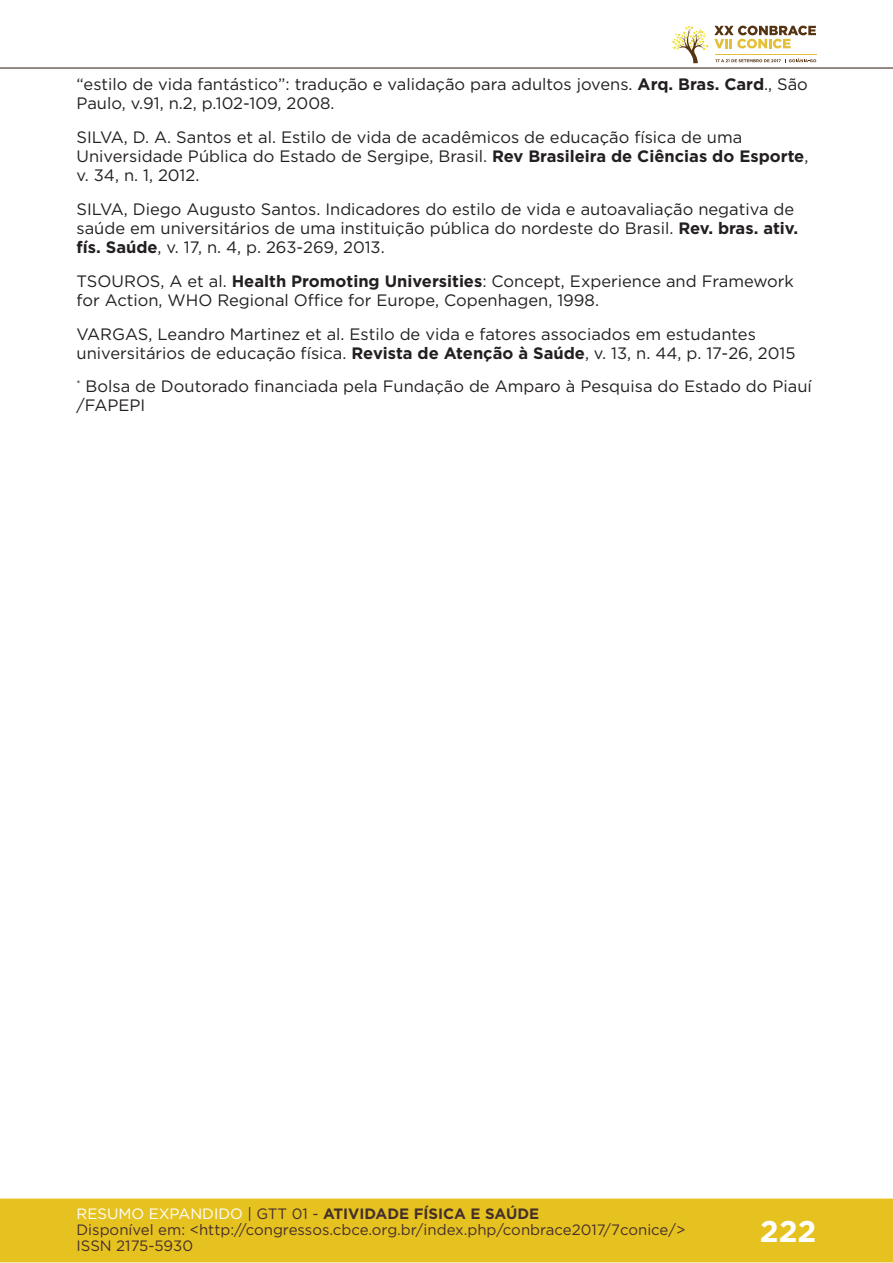
<style>
.page{position:relative;width:893px;height:1263px;background:#fff}
.page>*{position:absolute;margin:0;border:0;box-sizing:border-box;transform-origin:0 0}
.t1{font:700 30px "Gotham";color:#fff}
.t2{font:16.5px/18.9px "Gotham";color:#231f20}
.t3{font:15px/16px "Gotham";color:#462f2a}
.s1{font-weight:700}
.s2{color:#fff}
.s3{color:#442f2a}
.s4{font-weight:700;color:#442f2a}
</style>
<div class="page">
<div style="left:0;top:1198px;width:893px;height:64px;background:#e6c221;border:2px solid #e6c221"></div>
<hr style="left:0;top:67px;width:893px;height:2px;background:#442f2a">
<svg style="left:672px;top:26px;width:144px;height:37px"></svg>
<p class="t2" style="left:77px;top:74px;width:733px">“estilo de vida fantástico”: tradução e validação para adultos jovens. <span class="s1">Arq. Bras. Card</span>., São<br>Paulo, v.91, n.2, p.102-109, 2008.</p>
<p class="t2" style="left:77px;top:127px;width:733px">SILVA, D. A. Santos et al. Estilo de vida de acadêmicos de educação física de uma<br>Universidade Pública do Estado de Sergipe, Brasil. <span class="s1">Rev Brasileira de Ciências do Esporte</span>, v. 34, n. 1, 2012.</p>
<p class="t2" style="left:77px;top:199px;width:723px">SILVA, Diego Augusto Santos. Indicadores do estilo de vida e autoavaliação negativa de saúde em universitários de uma instituição pública do nordeste do Brasil. <span class="s1">Rev. bras. ativ. fís. Saúde</span>, v. 17, n. 4, p. 263-269, 2013.</p>
<p class="t2" style="left:77px;top:271px;width:719px">TSOUROS, A et al. <span class="s1">Health Promoting Universities</span>: Concept, Experience and Framework for Action, WHO Regional Office for Europe, Copenhagen, 1998.</p>
<p class="t2" style="left:77px;top:324px;width:720px">VARGAS, Leandro Martinez et al. Estilo de vida e fatores associados em estudantes universitários de educação física. <span class="s1">Revista de Atenção à Saúde</span>, v. 13, n. 44, p. 17-26, 2015</p>
<p class="t2" style="left:77px;top:377px;width:737px"><sup>*</sup> Bolsa de Doutorado financiada pela Fundação de Amparo à Pesquisa do Estado do Piauí /FAPEPI</p>
<p class="t3" style="left:77px;top:1205px;width:610px"><span class="s2">RESUMO EXPANDIDO</span> <span class="s3">| GTT 01 -</span> <span class="s4">ATIVIDADE FÍSICA E SAÚDE<br></span>Disponível em: &lt;http://congressos.cbce.org.br/index.php/conbrace2017/7conice/&gt;<br>ISSN 2175-5930</p>
<h1 class="t1" style="left:760px;top:1212px;width:58px">222</h1>
</div>
